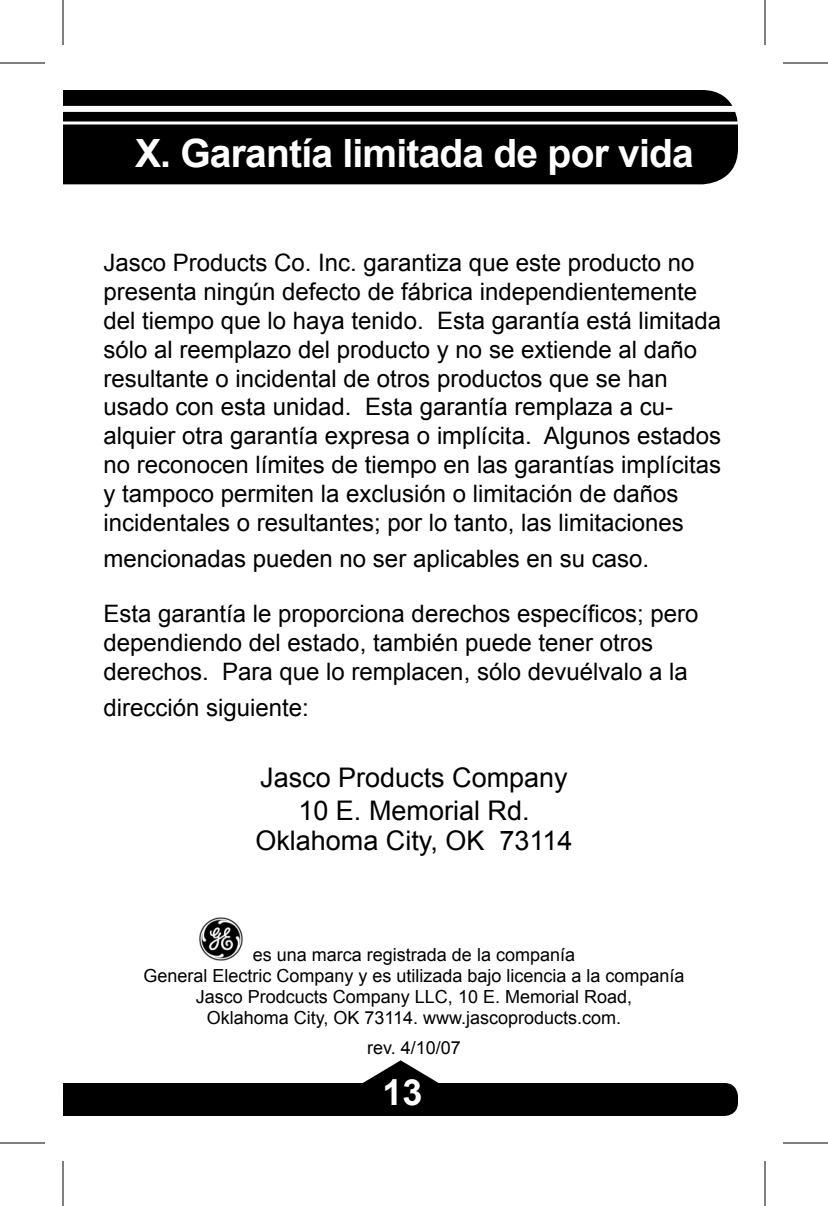
<style>
.page{position:relative;width:828px;height:1206px;background:#fff}
.page>*{position:absolute;margin:0;border:0;box-sizing:border-box;transform-origin:0 0}
.t1{font:700 39px "Arial";letter-spacing:-.02em;color:#fff}
.t2{font:700 36px "Arial";color:#fff}
.t3{font:27px/31.2px "Arial";color:#000;text-align:center}
.t4{font:24px/28.8px "Arial";color:#000}
.t5{font:18px/21px "Arial";color:#000;text-align:center}
</style>
<div class="page">
<div style="left:63px;top:90px;width:675px;height:94px;background:#000"></div>
<svg style="left:63px;top:1060px;width:675px;height:56px"></svg>
<div style="left:63px;top:106px;width:684px;height:6px;background:#fff"></div>
<hr style="left:63px;top:122px;width:684px;height:2px;background:#fff">
<img style="left:199px;top:917px;width:44px;height:44px">
<hr style="left:0;top:62px;width:45px;height:2px;background:#000">
<hr style="left:783px;top:62px;width:45px;height:2px;background:#000">
<hr style="left:0;top:1142px;width:45px;height:2px;background:#000">
<hr style="left:783px;top:1142px;width:45px;height:2px;background:#000">
<hr style="left:62px;top:0;width:2px;height:45px;background:#000">
<hr style="left:62px;top:1161px;width:2px;height:45px;background:#000">
<hr style="left:764px;top:0;width:2px;height:45px;background:#000">
<hr style="left:764px;top:1161px;width:2px;height:45px;background:#000">
<h1 class="t1" style="left:135px;top:132px;width:560px">X. Garantía limitada de por vida</h1>
<p class="t4" style="left:104px;top:249px;width:619px">Jasco Products Co. Inc. garantiza que este producto no presenta ningún defecto de fábrica independientemente del tiempo que lo haya tenido. Esta garantía está limitada sólo al reemplazo del producto y no se extiende al daño resultante o incidental de otros productos que se han usado con esta unidad. Esta garantía remplaza a cu&shy;alquier otra garantía expresa o implícita. Algunos estados no reconocen límites de tiempo en las garantías implícitas y tampoco permiten la exclusión o limitación de daños incidentales o resultantes; por lo tanto, las limitaciones</p>
<p class="t4" style="left:104px;top:544px;width:547px">mencionadas pueden no ser aplicables en su caso.</p>
<p class="t4" style="left:104px;top:600px;width:597px">Esta garantía le proporciona derechos específicos; pero dependiendo del estado, también puede tener otros derechos. Para que lo remplacen, sólo devuélvalo a la</p>
<p class="t4" style="left:104px;top:693px;width:207px">dirección siguiente:</p>
<p class="t3" style="left:255px;top:762px;width:319px">Jasco Products Company<br>10 E. Memorial Rd.<br>Oklahoma City, OK 73114</p>
<p class="t5" style="left:143px;top:944px;width:543px">es una marca registrada de la companía<br>General Electric Company y es utilizada bajo licencia a la companía Jasco Prodcucts Company LLC, 10 E. Memorial Road,<br>Oklahoma City, OK 73114. www.jascoproducts.com.</p>
<p class="t5" style="left:367px;top:1038px;width:95px">rev. 4/10/07</p>
<h2 class="t2" style="left:383px;top:1073px;width:42px">13</h2>
</div>
